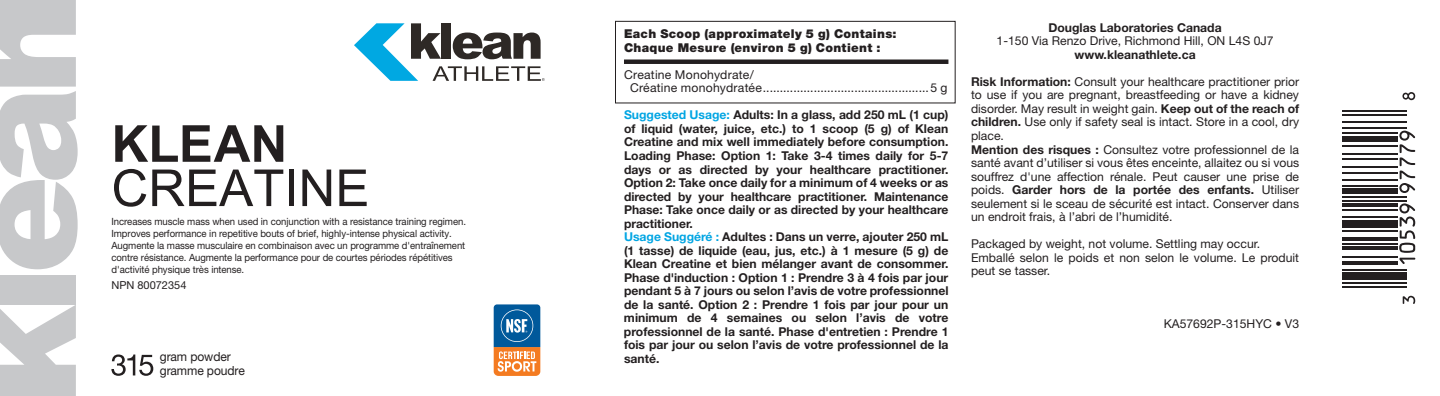
<style>
.page{position:relative;width:1440px;height:396px;background:#fff}
.page>*{position:absolute;margin:0;border:0;box-sizing:border-box;transform-origin:0 0}
.t1{font:51px "Arial";color:#231f20}
.t2{font:700 51px "Arial";color:#231f20}
.t3{font:12.6px/14.4px "Helvetica Neue LT Std";letter-spacing:-.01em;color:#231f20;scale:.96 1}
.t4{font:700 12.2px/13.6px "Helvetica Neue LT Std";color:#231f20}
.t5{font:12.2px/13.6px "Helvetica Neue LT Std";color:#231f20}
.t6{font:12.2px/13.6px "Helvetica Neue LT Std";letter-spacing:.02em;color:#231f20}
.t7{font:900 12.2px/13.6px "Helvetica Neue LT Std";letter-spacing:.025em;color:#231f20}
.t8{font:11px "Helvetica Neue LT Std";color:#231f20}
.t9{font:10px/12px "Helvetica Neue LT Std";letter-spacing:-.01em;color:#231f20;scale:.96 1}
.s1{color:#00a5e3}
.s2{font-weight:700}
</style>
<div class="page">
<svg style="left:0;top:305px;width:76px;height:91px"></svg>
<div style="left:0;top:275px;width:76px;height:29px;background:#c7c8ca"></div>
<svg style="left:0;top:0;width:78px;height:269px"></svg>
<div style="left:615px;top:21px;width:341px;height:82px;border:1px solid #231f20"></div>
<hr style="left:624px;top:60px;width:324px;height:4px;background:#231f20">
<svg style="left:354px;top:23px;width:191px;height:58px"></svg>
<svg style="left:111px;top:355px;width:42px;height:21px"></svg>
<svg style="left:1403px;top:296px;width:12px;height:8px"></svg>
<hr style="left:1342px;top:286px;width:65px;height:2px;background:#231f20">
<hr style="left:1342px;top:282px;width:65px;height:2px;background:#231f20">
<div style="left:1342px;top:273px;width:65px;height:7px;background:#231f20"></div>
<hr style="left:1342px;top:269px;width:65px;height:2px;background:#231f20">
<hr style="left:1342px;top:261px;width:56px;height:4px;background:#231f20">
<hr style="left:1342px;top:256px;width:56px;height:1px;background:#231f20">
<hr style="left:1342px;top:246px;width:56px;height:4px;background:#231f20">
<hr style="left:1342px;top:243px;width:56px;height:2px;background:#231f20">
<hr style="left:1342px;top:237px;width:56px;height:4px;background:#231f20">
<hr style="left:1342px;top:230px;width:56px;height:1px;background:#231f20">
<div style="left:1342px;top:220px;width:56px;height:8px;background:#231f20"></div>
<hr style="left:1342px;top:216px;width:56px;height:2px;background:#231f20">
<svg style="left:1399px;top:203px;width:16px;height:61px"></svg>
<hr style="left:1342px;top:209px;width:56px;height:2px;background:#231f20">
<hr style="left:1342px;top:203px;width:56px;height:4px;background:#231f20">
<hr style="left:1342px;top:200px;width:65px;height:2px;background:#231f20">
<hr style="left:1342px;top:196px;width:65px;height:2px;background:#231f20">
<div style="left:1342px;top:188px;width:56px;height:6px;background:#231f20"></div>
<hr style="left:1342px;top:185px;width:56px;height:2px;background:#231f20">
<hr style="left:1342px;top:179px;width:56px;height:2px;background:#231f20">
<hr style="left:1342px;top:172px;width:56px;height:1px;background:#231f20">
<hr style="left:1342px;top:166px;width:56px;height:2px;background:#231f20">
<hr style="left:1342px;top:159px;width:56px;height:1px;background:#231f20">
<hr style="left:1342px;top:153px;width:56px;height:2px;background:#231f20">
<hr style="left:1342px;top:146px;width:56px;height:1px;background:#231f20">
<svg style="left:1399px;top:131px;width:16px;height:62px"></svg>
<div style="left:1342px;top:136px;width:56px;height:6px;background:#231f20"></div>
<hr style="left:1342px;top:132px;width:56px;height:2px;background:#231f20">
<hr style="left:1342px;top:127px;width:65px;height:2px;background:#231f20">
<hr style="left:1342px;top:121px;width:65px;height:2px;background:#231f20">
<hr style="left:1342px;top:114px;width:65px;height:1px;background:#231f20">
<hr style="left:1342px;top:110px;width:65px;height:2px;background:#231f20">
<svg style="left:1402px;top:92px;width:13px;height:8px"></svg>
<svg style="left:494px;top:304px;width:46px;height:72px;background:#78828a"></svg>
<h1 class="t2" style="left:111px;top:110px;width:177px">KLEAN</h1>
<h1 class="t1" style="left:111px;top:160px;width:259px">CREATINE</h1>
<p class="t9" style="left:111px;top:215px;width:371px">Increases muscle mass when used in conjunction with a resistance training regimen.<br>Improves performance in repetitive bouts of brief, highly-intense physical activity.<br>Augmente la masse musculaire en combinaison avec un programme d'entraînement contre résistance. Augmente la performance pour de courtes périodes répétitives d'activité physique très intense.</p>
<p class="t8" style="left:111px;top:278px;width:76px">NPN 80072354</p>
<p class="t3" style="left:160px;top:349px;width:90px">gram powder gramme poudre</p>
<p class="t7" style="left:624px;top:27px;width:274px">Each Scoop (approximately 5 g) Contains:<br>Chaque Mesure (environ 5 g) Contient :</p>
<p class="t6" style="left:630px;top:67px;width:319px;text-indent:-6px">Creatine Monohydrate/<br>Créatine monohydratée.................................................5 g</p>
<p class="t4" style="left:624px;top:108px;width:326px"><span class="s1">Suggested Usage:</span> Adults: In a glass, add 250 mL (1 cup) of liquid (water, juice, etc.) to 1 scoop (5 g) of Klean Creatine and mix well immediately before consumption.<br>Loading Phase: Option 1: Take 3-4 times daily for 5-7 days or as directed by your healthcare practitioner.<br>Option 2: Take once daily for a minimum of 4 weeks or as directed by your healthcare practitioner. Maintenance Phase: Take once daily or as directed by your healthcare practitioner.<br><span class="s1">Usage Suggéré :</span> Adultes : Dans un verre, ajouter 250 mL (1 tasse) de liquide (eau, jus, etc.) à 1 mesure (5 g) de Klean Creatine et bien mélanger avant de consommer.<br>Phase d'induction : Option 1 : Prendre 3 à 4 fois par jour pendant 5 à 7 jours ou selon l’avis de votre professionnel de la santé. Option 2 : Prendre 1 fois par jour pour un minimum de 4 semaines ou selon l’avis de votre professionnel de la santé. Phase d'entretien : Prendre 1 fois par jour ou selon l’avis de votre professionnel de la santé.</p>
<p class="t4" style="left:1048px;top:20px;width:175px">Douglas Laboratories Canada</p>
<p class="t5" style="left:997px;top:34px;width:278px">1-150 Via Renzo Drive, Richmond Hill, ON L4S 0J7</p>
<p class="t4" style="left:1075px;top:47px;width:123px">www.kleanathlete.ca</p>
<p class="t5" style="left:971px;top:75px;width:330px"><span class="s2">Risk Information:</span> Consult your healthcare practitioner prior to use if you are pregnant, breastfeeding or have a kidney disorder. May result in weight gain. <span class="s2">Keep out of the reach of children.</span> Use only if safety seal is intact. Store in a cool, dry place.<br><span class="s2">Mention des risques :</span> Consultez votre professionnel de la santé avant d’utiliser si vous êtes enceinte, allaitez ou si vous souffrez d'une affection rénale. Peut causer une prise de poids. <span class="s2">Garder hors de la portée des enfants.</span> Utiliser seulement si le sceau de sécurité est intact. Conserver dans un endroit frais, à l’abri de l’humidité.</p>
<p class="t5" style="left:971px;top:237px;width:330px">Packaged by weight, not volume. Settling may occur.<br>Emballé selon le poids et non selon le volume. Le produit peut se tasser.</p>
<p class="t5" style="left:1164px;top:317px;width:137px">KA57692P-315HYC • V3</p>
</div>
